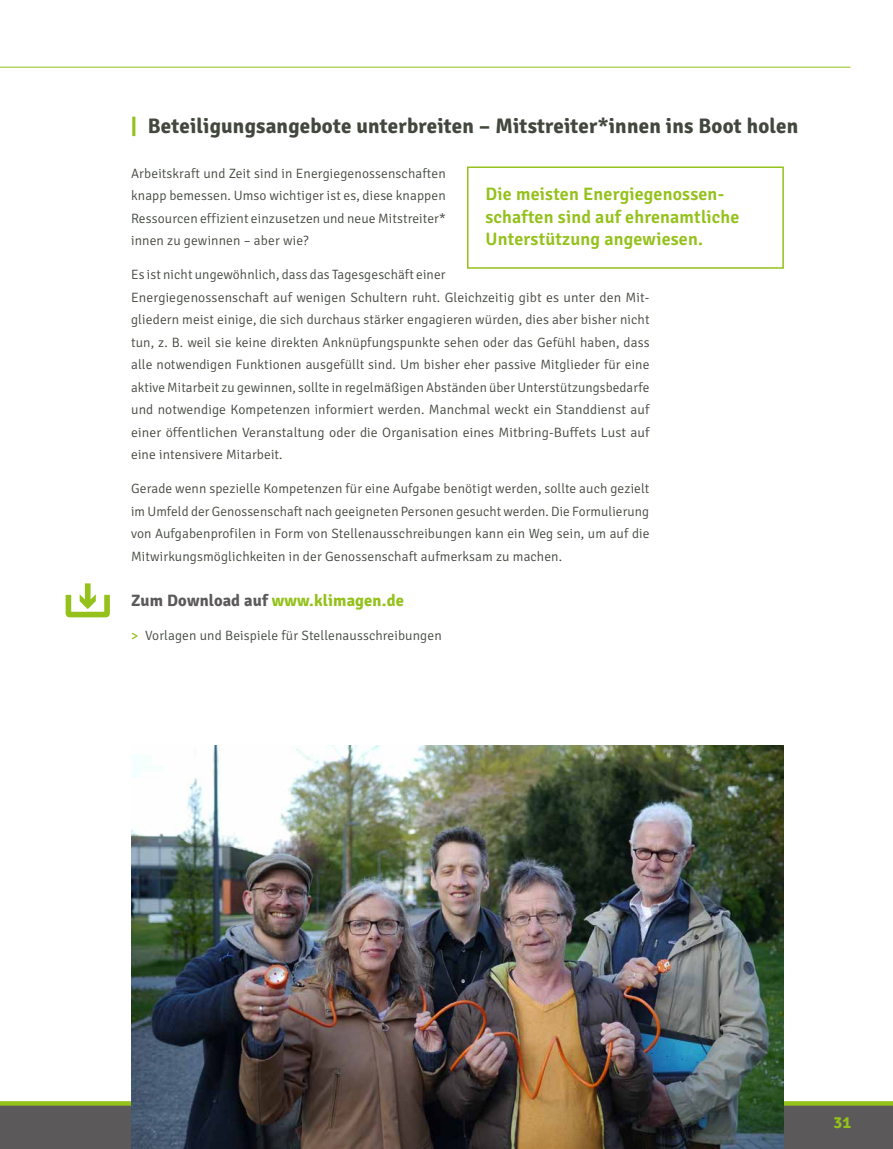
<style>
.page{position:relative;width:893px;height:1149px;background:#fff}
.page>*{position:absolute;margin:0;border:0;box-sizing:border-box;transform-origin:0 0}
.t1{font:700 21px "Signika";letter-spacing:.01em;color:#43483e}
.Zusammenfassungen{font:600 18px/22.5px "Signika";letter-spacing:.01em;color:#94c11a}
.Ü4{font:700 16.5px "Signika";letter-spacing:.01em;color:#94c11a}
.Fließtext{font:300 13.5px/22.5px "Signika";letter-spacing:.01em;color:#43483e;text-align:justify}
.s1{color:#94c11a}
.s2{color:#5c595b}
.s3{font-weight:400;color:#94c11a}
</style>
<div class="page">
<svg style="left:0;top:1098px;width:893px;height:50px;background:#6b6c5f"></svg>
<hr style="left:0;top:67px;width:850px;height:1px;background:#94c11a">
<div style="left:467px;top:166px;width:317px;height:102px;border:2px solid #94c11a"></div>
<img style="left:131px;top:745px;width:652px;height:403px">
<svg style="left:66px;top:583px;width:44px;height:34px"></svg>
<p class="t1" style="left:131px;top:113px;width:669px"><span class="s1">|</span> Beteiligungsangebote unterbreiten – Mitstreiter*innen ins Boot holen</p>
<p class="Fließtext" style="left:131px;top:162px;width:316px">Arbeitskraft und Zeit sind in Energiegenossenschaften knapp bemessen. Umso wichtiger ist es, diese knappen Ressourcen effizient einzusetzen und neue Mitstreiter* innen zu gewinnen – aber wie?</p>
<p class="Fließtext" style="left:131px;top:263px;width:520px;text-align:left">Es ist nicht ungewöhnlich, dass das Tagesgeschäft einer<br>Energiegenossenschaft auf wenigen Schultern ruht. Gleichzeitig gibt es unter den Mit&shy;gliedern meist einige, die sich durchaus stärker engagieren würden, dies aber bisher nicht tun, z. B. weil sie keine direkten Anknüpfungspunkte sehen oder das Gefühl haben, dass alle notwendigen Funktionen ausgefüllt sind. Um bisher eher passive Mitglieder für eine aktive Mitarbeit zu gewinnen, sollte in regelmäßigen Abständen über Unterstützungsbedarfe und notwendige Kompetenzen informiert werden. Manchmal weckt ein Standdienst auf einer öffentlichen Veranstaltung oder die Organisation eines Mitbring-Buffets Lust auf eine intensivere Mitarbeit.</p>
<p class="Fließtext" style="left:131px;top:477px;width:520px">Gerade wenn spezielle Kompetenzen für eine Aufgabe benötigt werden, sollte auch gezielt im Umfeld der Genossenschaft nach geeigneten Personen gesucht werden. Die Formulierung von Aufgabenprofilen in Form von Stellenausschreibungen kann ein Weg sein, um auf die Mitwirkungsmöglichkeiten in der Genossenschaft aufmerksam zu machen.</p>
<p class="Ü4" style="left:131px;top:590px;width:274px"><span class="s2">Zum Download auf</span> www.klimagen.de</p>
<p class="Fließtext" style="left:131px;top:623px;width:312px"><span class="s3">&gt;</span> Vorlagen und Beispiele für Stellenausschreibungen</p>
<p class="Zusammenfassungen" style="left:485px;top:183px;width:256px">Die meisten Energiegenossen&shy;schaften sind auf ehrenamtliche<br>Unterstützung angewiesen.</p>
<p class="Ü4" style="left:833px;top:1111px;width:19px">31</p>
</div>
